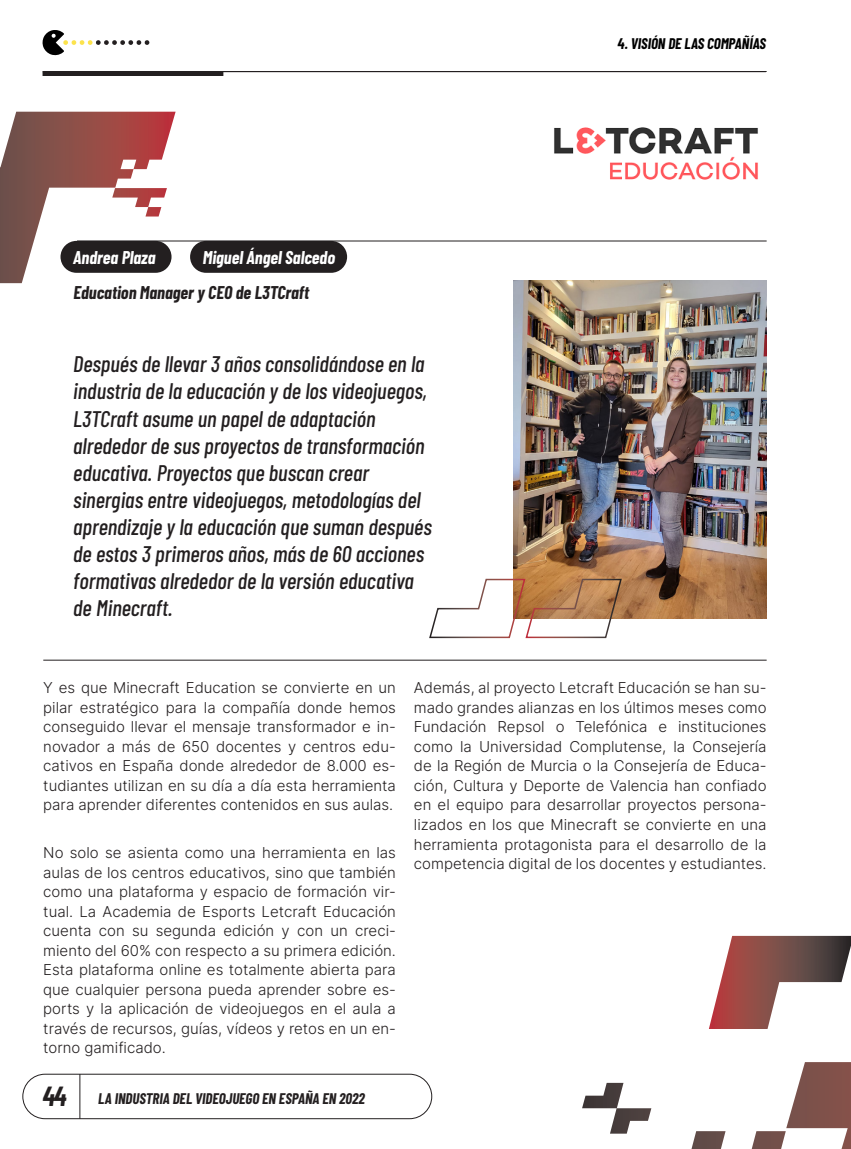
<style>
.page{position:relative;width:851px;height:1149px;background:#fff}
.page>*{position:absolute;margin:0;border:0;box-sizing:border-box;transform-origin:0 0}
.t1{font:italic 500 22.5px/27px "Barlow Condensed";color:#231f20}
.t2{font:italic 700 18px "Barlow Condensed";color:#231f20}
.t3{font:italic 700 18px "Barlow Condensed";color:#fff}
.t4{font:300 15px/19.5px "Inter";color:#231f20;text-align:justify}
.t5{font:italic 700 15px "Barlow Condensed";color:#231f20}
.t6{font:italic 700 15px "Barlow Condensed";color:#000}
.s1{font-size:27px}
</style>
<div class="page">
<div style="left:43px;top:71px;width:180px;height:5px;background:#231f20"></div>
<div style="left:23px;top:1073px;width:409px;height:45px;border:1px solid #231f20;border-radius:22px"></div>
<hr style="left:80px;top:1073px;width:1px;height:45px;background:#231f20">
<div style="left:190px;top:241px;width:157px;height:32px;background:#231f20;border-radius:16px"></div>
<hr style="left:43px;top:71px;width:723px;height:1px;background:#231f20">
<hr style="left:77px;top:241px;width:689px;height:1px;background:#231f20">
<hr style="left:43px;top:659px;width:723px;height:1px;background:#231f20">
<img style="left:513px;top:281px;width:253px;height:337px">
<svg style="left:582px;top:1062px;width:268px;height:86px"></svg>
<img style="left:554px;top:127px;width:204px;height:53px">
<svg style="left:709px;top:935px;width:141px;height:93px"></svg>
<svg style="left:429px;top:577px;width:193px;height:62px"></svg>
<svg style="left:0;top:112px;width:175px;height:171px"></svg>
<svg style="left:42px;top:30px;width:107px;height:26px"></svg>
<p class="t3" style="left:73px;top:245px;width:84px">Andrea Plaza</p>
<p class="t3" style="left:203px;top:245px;width:134px">Miguel Ángel Salcedo</p>
<p class="t2" style="left:73px;top:280px;width:237px">Education Manager y CEO de L3TCraft</p>
<p class="t1" style="left:73px;top:349px;width:360px">Después de llevar 3 años consolidándose en la industria de la educación y de los videojuegos, L3TCraft asume un papel de adaptación alrededor de sus proyectos de transformación educativa. Proyectos que buscan crear sinergias entre videojuegos, metodologías del aprendizaje y la educación que suman después de estos 3 primeros años, más de 60 acciones formativas alrededor de la versión educativa de Minecraft.</p>
<p class="t6" style="left:617px;top:33px;width:150px">4. VISIÓN DE LAS COMPAÑÍAS</p>
<p class="t4" style="left:43px;top:677px;width:354px">Y es que Minecraft Education se convierte en un pilar estratégico para la compañía donde hemos conseguido llevar el mensaje transformador e in&shy;novador a más de 650 docentes y centros edu&shy;cativos en España donde alrededor de 8.000 es&shy;tudiantes utilizan en su día a día esta herramienta para aprender diferentes contenidos en sus aulas.</p>
<p class="t4" style="left:43px;top:842px;width:354px">No solo se asienta como una herramienta en las aulas de los centros educativos, sino que también como una plataforma y espacio de formación vir&shy;tual. La Academia de Esports Letcraft Educación cuenta con su segunda edición y con un creci&shy;miento del 60% con respecto a su primera edición.<br>Esta plataforma online es totalmente abierta para que cualquier persona pueda aprender sobre es&shy;ports y la aplicación de videojuegos en el aula a través de recursos, guías, vídeos y retos en un en&shy;torno gamificado.</p>
<p class="t5" style="left:43px;top:1087px;width:324px"><span class="s1">44</span> LA INDUSTRIA DEL VIDEOJUEGO EN ESPAÑA EN 2022</p>
<p class="t4" style="left:414px;top:677px;width:354px">Además, al proyecto Letcraft Educación se han su&shy;mado grandes alianzas en los últimos meses como Fundación Repsol o Telefónica e instituciones como la Universidad Complutense, la Consejería de la Región de Murcia o la Consejería de Educa&shy;ción, Cultura y Deporte de Valencia han confiado en el equipo para desarrollar proyectos persona&shy;lizados en los que Minecraft se convierte en una herramienta protagonista para el desarrollo de la competencia digital de los docentes y estudiantes.</p>
</div>
